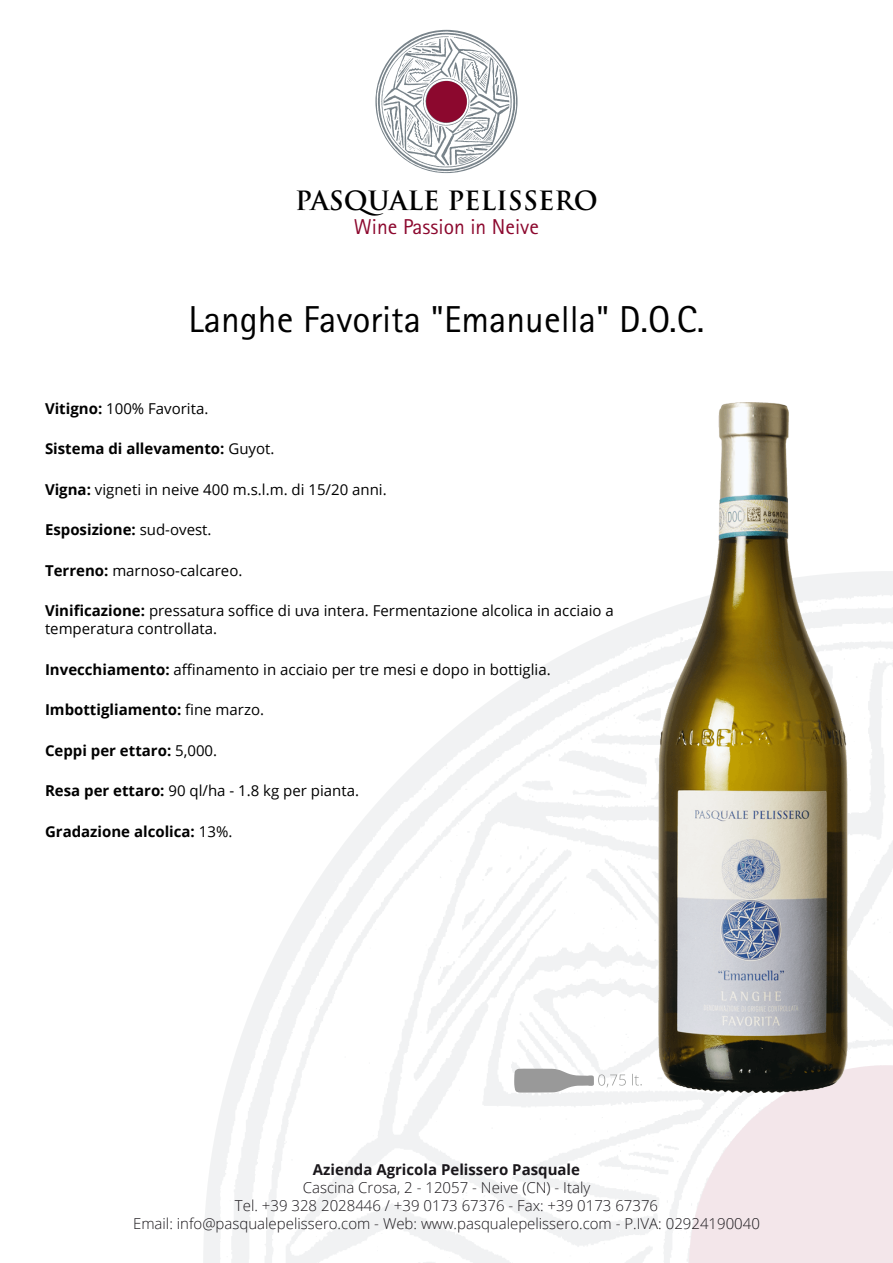
<style>
.page{position:relative;width:893px;height:1263px;background:#fff}
.page>*{position:absolute;margin:0;border:0;box-sizing:border-box;transform-origin:0 0}
.t1{font:37.5px "Rotis Sans Serif Std";color:#000}
.t2{font:700 25.8px "Trajan Pro";color:#000}
.t3{font:21.6px "Rotis Sans Serif Std";color:#8c082e}
.t4{font:15px/18px "Open Sans";color:#000}
.t5{font:300 15px/18px "Open Sans";color:#1a171b;text-align:center}
.t6{font:700 15px "Open Sans";color:#000}
.t7{font:700 15px "Open Sans";color:#1a171b}
.s1{font-weight:700}
.s2{font-weight:400}
</style>
<div class="page">
<svg style="left:689px;top:1065px;width:204px;height:198px;background:#f4e9ec"></svg>
<img style="left:375px;top:30px;width:143px;height:143px">
<div style="left:426px;top:81px;width:41px;height:42px;background:#8c082e;border-radius:50%"></div>
<img style="left:659px;top:402px;width:189px;height:690px">
<svg style="left:514px;top:1069px;width:112px;height:23px"></svg>
<svg style="left:632px;top:1074px;width:10px;height:11px"></svg>
<h2 class="t2" style="left:295px;top:184px;width:304px">PASQUALE PELISSERO</h2>
<h3 class="t3" style="left:354px;top:214px;width:187px">Wine Passion in Neive</h3>
<h1 class="t1" style="left:188px;top:298px;width:517px">Langhe Favorita "Emanuella" D.O.C.</h1>
<p class="t4" style="left:45px;top:399px;width:165px"><span class="s1">Vitigno:</span> 100% Favorita.</p>
<p class="t6" style="left:45px;top:438px;width:231px">Sistema di allevamento: <span class="s2">Guyot.</span></p>
<p class="t4" style="left:45px;top:480px;width:343px"><span class="s1">Vigna:</span> vigneti in neive 400 m.s.l.m. di 15/20 anni.</p>
<p class="t6" style="left:45px;top:519px;width:168px">Esposizione: <span class="s2">sud-ovest.</span></p>
<p class="t4" style="left:45px;top:561px;width:199px"><span class="s1">Terreno:</span> marnoso-calcareo.</p>
<p class="t4" style="left:45px;top:602px;width:570px"><span class="s1">Vinificazione:</span> pressatura soffice di uva intera. Fermentazione alcolica in acciaio a temperatura controllata.</p>
<p class="t4" style="left:45px;top:660px;width:507px"><span class="s1">Invecchiamento:</span> affinamento in acciaio per tre mesi e dopo in bottiglia.</p>
<p class="t6" style="left:45px;top:699px;width:221px">Imbottigliamento: <span class="s2">fine marzo.</span></p>
<p class="t6" style="left:45px;top:740px;width:174px">Ceppi per ettaro: <span class="s2">5,000.</span></p>
<p class="t4" style="left:45px;top:782px;width:316px"><span class="s1">Resa per ettaro:</span> 90 ql/ha - 1.8 kg per pianta.</p>
<p class="t6" style="left:45px;top:821px;width:189px">Gradazione alcolica: <span class="s2">13%.</span></p>
<p class="t7" style="left:313px;top:1159px;width:269px">Azienda Agricola Pelissero Pasquale</p>
<p class="t5" style="left:133px;top:1178px;width:628px">Cascina Crosa, 2 - 12057 - Neive (CN) - Italy<br>Tel. +39 328 2028446 / +39 0173 67376 - Fax: +39 0173 67376<br>Email: info@pasqualepelissero.com - Web: www.pasqualepelissero.com - P.IVA: 02924190040</p>
</div>
